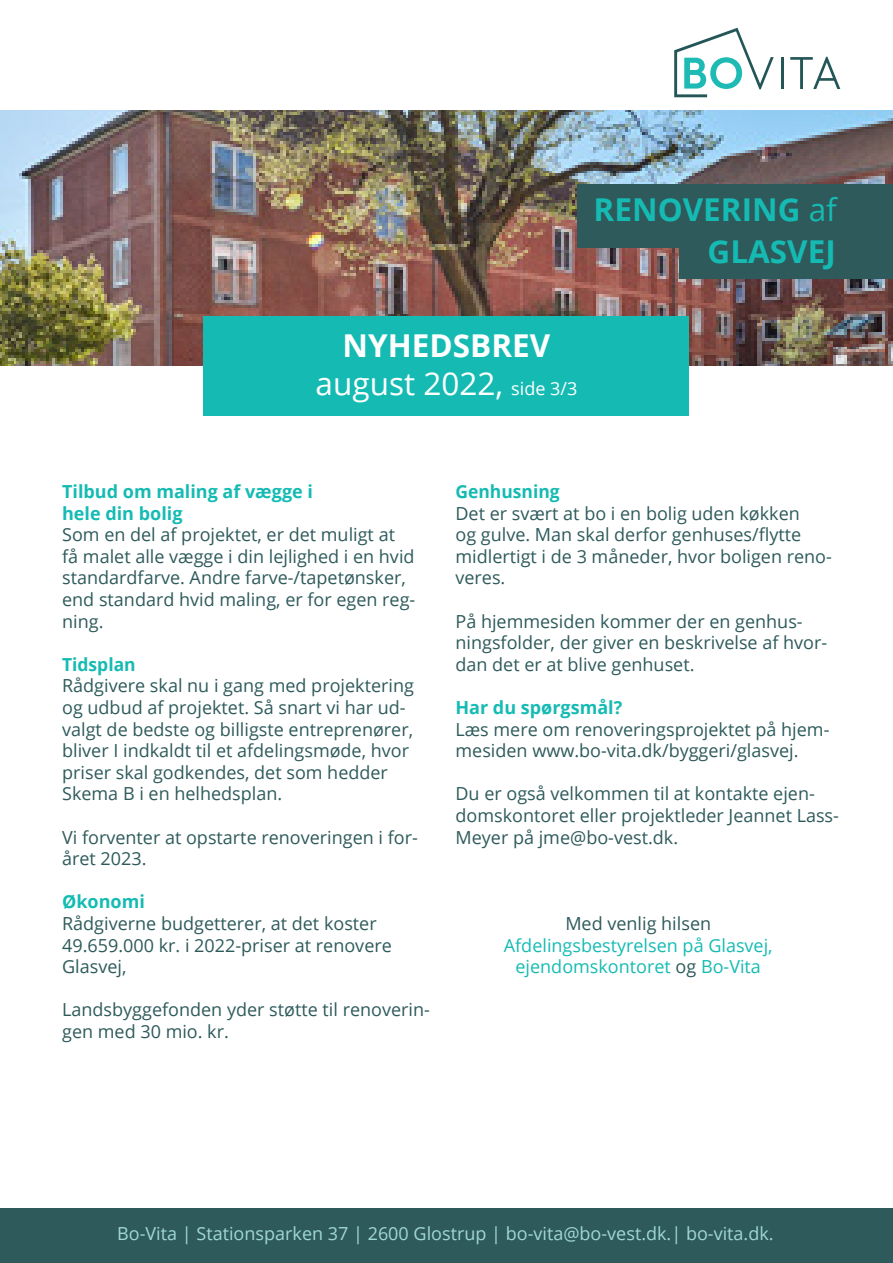
<style>
.page{position:relative;width:893px;height:1263px;background:#fff}
.page>*{position:absolute;margin:0;border:0;box-sizing:border-box;transform-origin:0 0}
.t1{font:700 31.5px "Open Sans";color:#15bbb3}
.t2{font:31.5px "Open Sans";color:#fff}
.t3{font:700 31.5px "Open Sans";color:#fff}
.t4{font:18px/21.6px "Open Sans";color:#2e5a5b}
.t5{font:700 18px "Open Sans";color:#15bbb3}
.t6{font:18px "Open Sans";color:#a0d8d6}
.t7{font:18px "Open Sans";color:#15bbb3}
.s1{font-weight:400}
.s2{font-size:18px}
.s3{color:#2e5a5b}
</style>
<div class="page">
<img style="left:0;top:110px;width:893px;height:256px">
<div style="left:204px;top:316px;width:485px;height:99px;background:#15bbb3"></div>
<div style="left:577px;top:184px;width:316px;height:63px;background:#2e5a5b"></div>
<div style="left:679px;top:226px;width:214px;height:53px;background:#2e5a5b"></div>
<hr style="left:781px;top:57px;width:2px;height:32px;background:#245657">
<svg style="left:790px;top:57px;width:50px;height:32px"></svg>
<svg style="left:674px;top:28px;width:100px;height:69px"></svg>
<div style="left:0;top:1209px;width:893px;height:54px;background:#2e5a5b"></div>
<p class="t1" style="left:594px;top:187px;width:245px">RENOVERING <span class="s1">af</span></p>
<p class="t1" style="left:708px;top:229px;width:130px">GLASVEJ</p>
<p class="t3" style="left:343px;top:323px;width:209px">NYHEDSBREV</p>
<p class="t2" style="left:316px;top:362px;width:263px">august 2022, <span class="s2">side 3/3</span></p>
<p class="t5" style="left:62px;top:479px;width:252px">Tilbud om maling af vægge i</p>
<p class="t5" style="left:62px;top:500px;width:122px">hele din bolig</p>
<p class="t4" style="left:62px;top:523px;width:355px">Som en del af projektet, er det muligt at få malet alle vægge i din lejlighed i en hvid standardfarve. Andre farve-/tapetønsker, end standard hvid maling, er for egen reg&shy;ning.</p>
<p class="t5" style="left:62px;top:652px;width:75px">Tidsplan</p>
<p class="t4" style="left:62px;top:675px;width:353px">Rådgivere skal nu i gang med projektering og udbud af projektet. Så snart vi har ud&shy;valgt de bedste og billigste entreprenører, bliver I indkaldt til et afdelingsmøde, hvor priser skal godkendes, det som hedder Skema B i en helhedsplan.</p>
<p class="t4" style="left:62px;top:826px;width:357px">Vi forventer at opstarte renoveringen i for&shy;året 2023.</p>
<p class="t5" style="left:62px;top:889px;width:84px">Økonomi</p>
<p class="t4" style="left:62px;top:912px;width:331px">Rådgiverne budgetterer, at det koster<br>49.659.000 kr. i 2022-priser at renovere<br>Glasvej,</p>
<p class="t4" style="left:62px;top:999px;width:369px">Landsbyggefonden yder støtte til renoverin&shy;gen med 30 mio. kr.</p>
<p class="t5" style="left:455px;top:479px;width:106px">Genhusning</p>
<p class="t4" style="left:455px;top:502px;width:378px">Det er svært at bo i en bolig uden køkken<br>og gulve. Man skal derfor genhuses/flytte midlertigt i de 3 måneder, hvor boligen reno&shy;veres.</p>
<p class="t4" style="left:455px;top:610px;width:373px">På hjemmesiden kommer der en genhus&shy;ningsfolder, der giver en beskrivelse af hvor&shy;dan det er at blive genhuset.</p>
<p class="t5" style="left:455px;top:695px;width:168px">Har du spørgsmål?</p>
<p class="t4" style="left:455px;top:718px;width:375px">Læs mere om renoveringsprojektet på hjem&shy;mesiden www.bo-vita.dk/byggeri/glasvej.</p>
<p class="t4" style="left:455px;top:783px;width:385px">Du er også velkommen til at kontakte ejen&shy;domskontoret eller projektleder Jeannet Lass-<br>Meyer på jme@bo-vest.dk.</p>
<p class="t4" style="left:565px;top:912px;width:147px">Med venlig hilsen</p>
<p class="t7" style="left:504px;top:933px;width:270px">Afdelingsbestyrelsen på Glasvej,</p>
<p class="t7" style="left:515px;top:954px;width:247px">ejendomskontoret <span class="s3">og</span> Bo-Vita</p>
<p class="t6" style="left:117px;top:1221px;width:658px">Bo-Vita | Stationsparken 37 | 2600 Glostrup | bo-vita@bo-vest.dk.| bo-vita.dk.</p>
</div>
